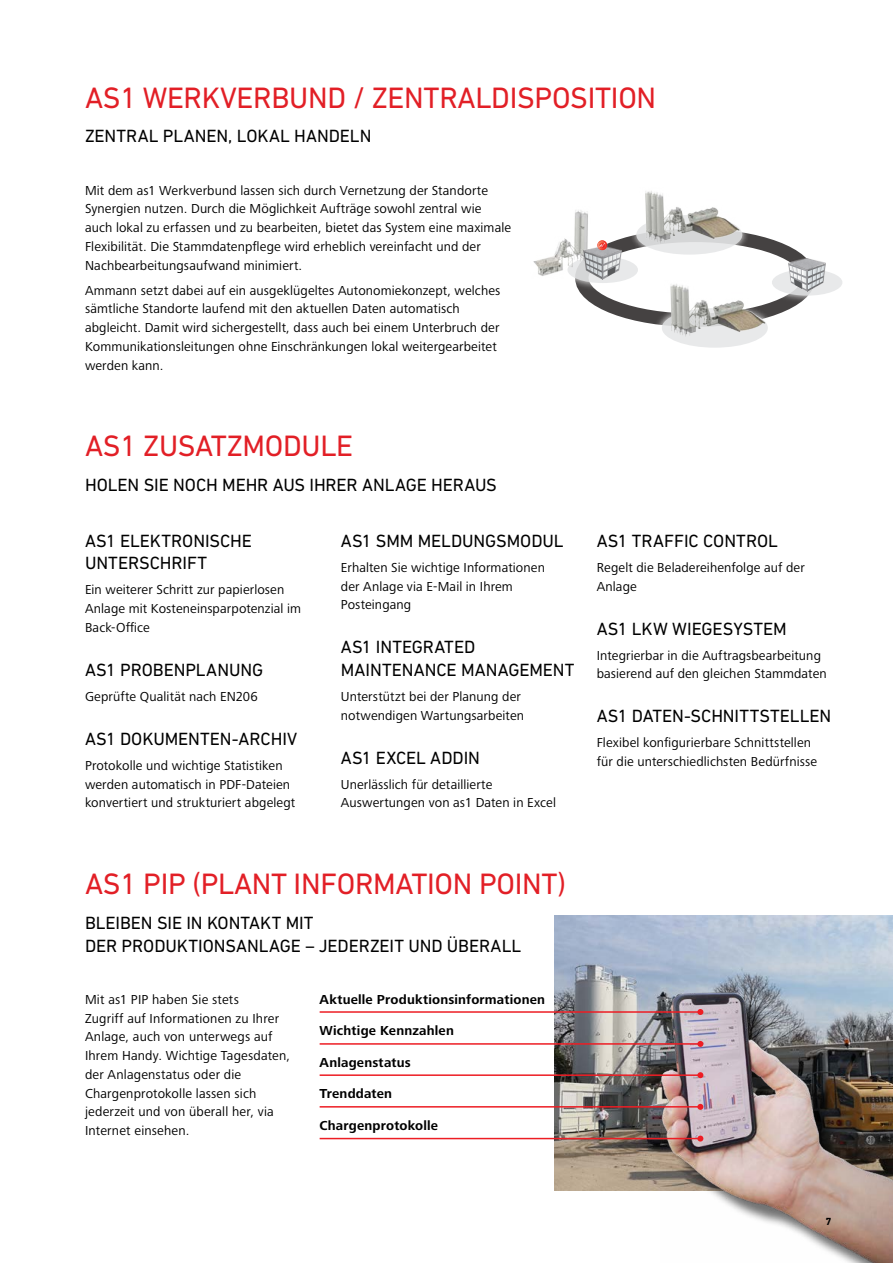
<style>
.page{position:relative;width:893px;height:1263px;background:#fff}
.page>*{position:absolute;margin:0;border:0;box-sizing:border-box;transform-origin:0 0}
.t1{font:30px "DIN Next LT Pro";letter-spacing:-.01em;color:#e21f26}
.t2{font:18px/22.5px "DIN Next LT Pro";letter-spacing:-.005em;color:#000}
.t3{font:13.5px/18.8px "Frutiger Next LTW1 G";letter-spacing:.01em;color:#000}
.t4{font:700 13.5px "Frutiger Next LTW1 G";letter-spacing:.015em;color:#000}
.t5{font:700 10.5px "DIN Next LT Pro";color:#000}
</style>
<div class="page">
<img style="left:554px;top:915px;width:339px;height:276px">
<img style="left:784px;top:259px;width:57px;height:47px">
<svg style="left:772px;top:269px;width:70px;height:27px"></svg>
<img style="left:639px;top:191px;width:122px;height:64px">
<img style="left:579px;top:247px;width:69px;height:46px">
<img style="left:635px;top:268px;width:151px;height:80px">
<img style="left:533px;top:210px;width:106px;height:81px">
<img style="left:788px;top:269px;width:38px;height:23px">
<svg style="left:789px;top:269px;width:36px;height:20px"></svg>
<img style="left:788px;top:259px;width:38px;height:10px">
<img style="left:584px;top:257px;width:37px;height:22px">
<img style="left:584px;top:246px;width:37px;height:11px">
<svg style="left:585px;top:240px;width:35px;height:37px"></svg>
<img style="left:661px;top:990px;width:232px;height:273px">
<hr style="left:320px;top:1011px;width:380px;height:2px;background:#ed1d24">
<svg style="left:697px;top:1009px;width:6px;height:6px"></svg>
<hr style="left:320px;top:1043px;width:380px;height:2px;background:#ed1d24">
<svg style="left:697px;top:1041px;width:6px;height:6px"></svg>
<hr style="left:320px;top:1074px;width:380px;height:2px;background:#ed1d24">
<svg style="left:697px;top:1072px;width:6px;height:6px"></svg>
<hr style="left:320px;top:1106px;width:380px;height:1px;background:#ed1d24">
<svg style="left:697px;top:1104px;width:6px;height:6px"></svg>
<hr style="left:320px;top:1138px;width:380px;height:1px;background:#ed1d24">
<svg style="left:697px;top:1135px;width:6px;height:6px"></svg>
<h1 class="t1" style="left:85px;top:80px;width:573px">AS1 WERKVERBUND / ZENTRALDISPOSITION</h1>
<h2 class="t2" style="left:85px;top:125px;width:288px">ZENTRAL PLANEN, LOKAL HANDELN</h2>
<p class="t3" style="left:85px;top:181px;width:428px">Mit dem as1 Werkverbund lassen sich durch Vernetzung der Standorte Synergien nutzen. Durch die Möglichkeit Aufträge sowohl zentral wie auch lokal zu erfassen und zu bearbeiten, bietet das System eine maximale Flexibilität. Die Stammdatenpflege wird erheblich vereinfacht und der Nachbearbeitungsaufwand minimiert.</p>
<p class="t3" style="left:85px;top:281px;width:417px">Ammann setzt dabei auf ein ausgeklügeltes Autonomiekonzept, welches sämtliche Standorte laufend mit den aktuellen Daten automatisch abgleicht. Damit wird sichergestellt, dass auch bei einem Unterbruch der Kommunikationsleitungen ohne Einschränkungen lokal weitergearbeitet werden kann.</p>
<h1 class="t1" style="left:85px;top:428px;width:270px">AS1 ZUSATZMODULE</h1>
<h2 class="t2" style="left:85px;top:473px;width:413px">HOLEN SIE NOCH MEHR AUS IHRER ANLAGE HERAUS</h2>
<h2 class="t2" style="left:85px;top:529px;width:169px">AS1 ELEKTRONISCHE<br>UNTERSCHRIFT</h2>
<p class="t3" style="left:85px;top:581px;width:218px">Ein weiterer Schritt zur papierlosen<br>Anlage mit Kosteneinsparpotenzial im<br>Back-Office</p>
<h2 class="t2" style="left:85px;top:658px;width:180px">AS1 PROBENPLANUNG</h2>
<p class="t3" style="left:85px;top:687px;width:174px">Geprüfte Qualität nach EN206</p>
<h2 class="t2" style="left:85px;top:727px;width:214px">AS1 DOKUMENTEN-ARCHIV</h2>
<p class="t3" style="left:85px;top:756px;width:212px">Protokolle und wichtige Statistiken werden automatisch in PDF-Dateien konvertiert und strukturiert abgelegt</p>
<h2 class="t2" style="left:341px;top:529px;width:224px">AS1 SMM MELDUNGSMODUL</h2>
<p class="t3" style="left:341px;top:558px;width:206px">Erhalten Sie wichtige Informationen der Anlage via E-Mail in Ihrem<br>Posteingang</p>
<h2 class="t2" style="left:341px;top:636px;width:235px">AS1 INTEGRATED<br>MAINTENANCE MANAGEMENT</h2>
<p class="t3" style="left:341px;top:687px;width:185px">Unterstützt bei der Planung der notwendigen Wartungsarbeiten</p>
<h2 class="t2" style="left:341px;top:746px;width:141px">AS1 EXCEL ADDIN</h2>
<p class="t3" style="left:341px;top:775px;width:217px">Unerlässlich für detaillierte<br>Auswertungen von as1 Daten in Excel</p>
<h2 class="t2" style="left:597px;top:529px;width:183px">AS1 TRAFFIC CONTROL</h2>
<p class="t3" style="left:597px;top:558px;width:210px">Regelt die Beladereihenfolge auf der<br>Anlage</p>
<h2 class="t2" style="left:597px;top:617px;width:192px">AS1 LKW WIEGESYSTEM</h2>
<p class="t3" style="left:597px;top:646px;width:232px">Integrierbar in die Auftragsbearbeitung basierend auf den gleichen Stammdaten</p>
<h2 class="t2" style="left:597px;top:705px;width:236px">AS1 DATEN-SCHNITTSTELLEN</h2>
<p class="t3" style="left:597px;top:734px;width:222px">Flexibel konfigurierbare Schnittstellen für die unterschiedlichsten Bedürfnisse</p>
<h1 class="t1" style="left:85px;top:867px;width:482px">AS1 PIP (PLANT INFORMATION POINT)</h1>
<h2 class="t2" style="left:85px;top:911px;width:438px">BLEIBEN SIE IN KONTAKT MIT<br>DER PRODUKTIONSANLAGE – JEDERZEIT UND ÜBERALL</h2>
<p class="t3" style="left:85px;top:990px;width:207px">Mit as1 PIP haben Sie stets<br>Zugriff auf Informationen zu Ihrer<br>Anlage, auch von unterwegs auf<br>Ihrem Handy. Wichtige Tagesdaten, der Anlagenstatus oder die<br>Chargenprotokolle lassen sich jederzeit und von überall her, via<br>Internet einsehen.</p>
<p class="t4" style="left:320px;top:992px;width:227px">Aktuelle Produktionsinformationen</p>
<p class="t4" style="left:320px;top:1023px;width:136px">Wichtige Kennzahlen</p>
<p class="t4" style="left:320px;top:1055px;width:93px">Anlagenstatus</p>
<p class="t4" style="left:320px;top:1086px;width:74px">Trenddaten</p>
<p class="t4" style="left:320px;top:1118px;width:120px">Chargenprotokolle</p>
<p class="t5" style="left:826px;top:1216px;width:7px">7</p>
</div>
